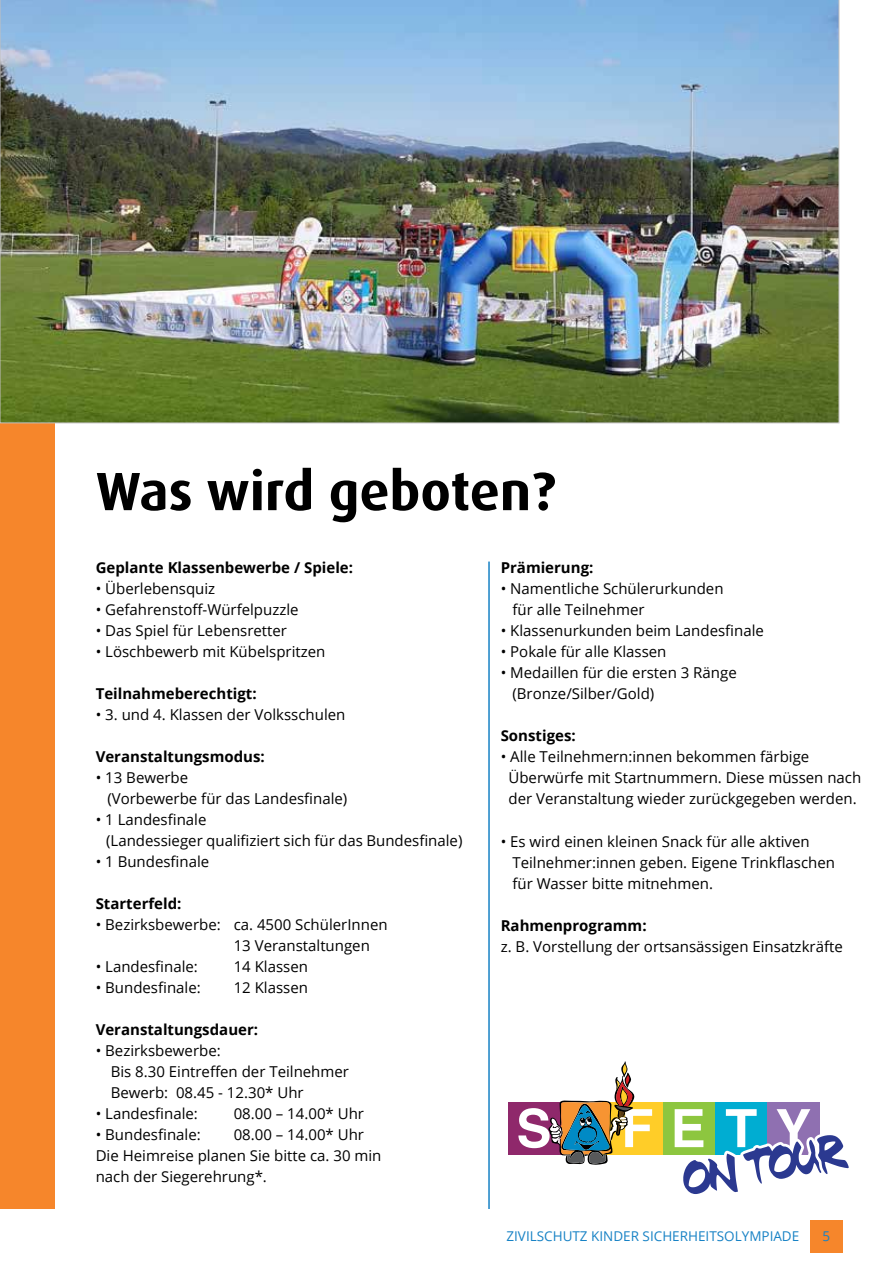
<style>
.page{position:relative;width:893px;height:1263px;background:#fff}
.page>*{position:absolute;margin:0;border:0;box-sizing:border-box;transform-origin:0 0}
.t1{font:700 54px "Dax Pro";color:#000}
.t2{font:15px/21px "Open Sans";color:#000}
.t3{font:700 15px "Open Sans";color:#000}
.t4{font:13.5px "Open Sans";color:#1782c5}
</style>
<div class="page">
<div style="left:810px;top:1220px;width:32px;height:33px;background:#f6862b"></div>
<div style="left:0;top:235px;width:54px;height:974px;background:#f6862b"></div>
<img style="left:0;top:0;width:839px;height:423px">
<hr style="left:488px;top:561px;width:2px;height:648px;background:#1782c5">
<div style="left:508px;top:1102px;width:53px;height:52px;background:#8f286b"></div>
<div style="left:602px;top:1102px;width:61px;height:52px;background:#ffcd28"></div>
<div style="left:663px;top:1102px;width:52px;height:52px;background:#8dc63f"></div>
<div style="left:715px;top:1102px;width:52px;height:52px;background:#00add2"></div>
<div style="left:767px;top:1102px;width:53px;height:52px;background:#8f70b1"></div>
<svg style="left:675px;top:1109px;width:174px;height:85px"></svg>
<svg style="left:518px;top:1061px;width:134px;height:104px"></svg>
<h1 class="t1" style="left:96px;top:456px;width:462px">Was wird geboten?</h1>
<p class="t3" style="left:96px;top:557px;width:259px">Geplante Klassenbewerbe / Spiele:</p>
<p class="t2" style="left:96px;top:578px;width:121px">• Überlebensquiz</p>
<p class="t2" style="left:96px;top:599px;width:204px">• Gefahrenstoff-Würfelpuzzle</p>
<p class="t2" style="left:96px;top:620px;width:193px">• Das Spiel für Lebensretter</p>
<p class="t2" style="left:96px;top:641px;width:231px">• Löschbewerb mit Kübelspritzen</p>
<p class="t3" style="left:96px;top:683px;width:163px">Teilnahmeberechtigt:</p>
<p class="t2" style="left:96px;top:704px;width:251px">• 3. und 4. Klassen der Volksschulen</p>
<p class="t3" style="left:96px;top:746px;width:171px">Veranstaltungsmodus:</p>
<p class="t2" style="left:107px;top:767px;width:241px;text-indent:-12px">• 13 Bewerbe<br>(Vorbewerbe für das Landesfinale)</p>
<p class="t2" style="left:106px;top:809px;width:358px;text-indent:-10px">• 1 Landesfinale<br>(Landessieger qualifiziert sich für das Bundesfinale)</p>
<p class="t2" style="left:96px;top:851px;width:115px">• 1 Bundesfinale</p>
<p class="t3" style="left:96px;top:893px;width:87px">Starterfeld:</p>
<p class="t2" style="left:234px;top:914px;width:155px;text-indent:-138px">• Bezirksbewerbe: ca. 4500 SchülerInnen<br>13 Veranstaltungen</p>
<p class="t2" style="left:96px;top:956px;width:104px">• Landesfinale:</p>
<p class="t2" style="left:234px;top:956px;width:76px">14 Klassen</p>
<p class="t2" style="left:96px;top:977px;width:107px">• Bundesfinale:</p>
<p class="t2" style="left:234px;top:977px;width:76px">12 Klassen</p>
<p class="t3" style="left:96px;top:1019px;width:164px">Veranstaltungsdauer:</p>
<p class="t2" style="left:111px;top:1040px;width:240px;text-indent:-15px">• Bezirksbewerbe:<br>Bis 8.30 Eintreffen der Teilnehmer<br>Bewerb: 08.45 - 12.30* Uhr</p>
<p class="t2" style="left:96px;top:1103px;width:104px">• Landesfinale:</p>
<p class="t2" style="left:234px;top:1103px;width:132px">08.00 – 14.00* Uhr</p>
<p class="t2" style="left:96px;top:1124px;width:107px">• Bundesfinale:</p>
<p class="t3" style="left:501px;top:557px;width:94px">Prämierung:</p>
<p class="t2" style="left:512px;top:578px;width:213px;text-indent:-12px">• Namentliche Schülerurkunden für alle Teilnehmer</p>
<p class="t2" style="left:501px;top:620px;width:265px">• Klassenurkunden beim Landesfinale</p>
<p class="t2" style="left:501px;top:641px;width:167px">• Pokale für alle Klassen</p>
<p class="t2" style="left:512px;top:662px;width:226px;text-indent:-12px">• Medaillen für die ersten 3 Ränge (Bronze/Silber/Gold)</p>
<p class="t3" style="left:501px;top:725px;width:77px">Sonstiges:</p>
<p class="t2" style="left:508px;top:746px;width:354px;text-indent:-8px">• Alle Teilnehmern:innen bekommen färbige<br>Überwürfe mit Startnummern. Diese müssen nach der Veranstaltung wieder zurückgegeben werden.</p>
<p class="t2" style="left:512px;top:830px;width:324px;text-indent:-12px">• Es wird einen kleinen Snack für alle aktiven<br>Teilnehmer:innen geben. Eigene Trinkflaschen für Wasser bitte mitnehmen.</p>
<p class="t3" style="left:501px;top:915px;width:147px">Rahmenprogramm:</p>
<p class="t2" style="left:501px;top:935px;width:344px">z. B. Vorstellung der ortsansässigen Einsatzkräfte</p>
<p class="t2" style="left:96px;top:1124px;width:287px;text-indent:138px">08.00 – 14.00* Uhr<br>Die Heimreise planen Sie bitte ca. 30 min nach der Siegerehrung*.</p>
<p class="t4" style="left:506px;top:1226px;width:294px">ZIVILSCHUTZ KINDER SICHERHEITSOLYMPIADE</p>
<p class="t4" style="left:822px;top:1226px;width:9px">5</p>
</div>
